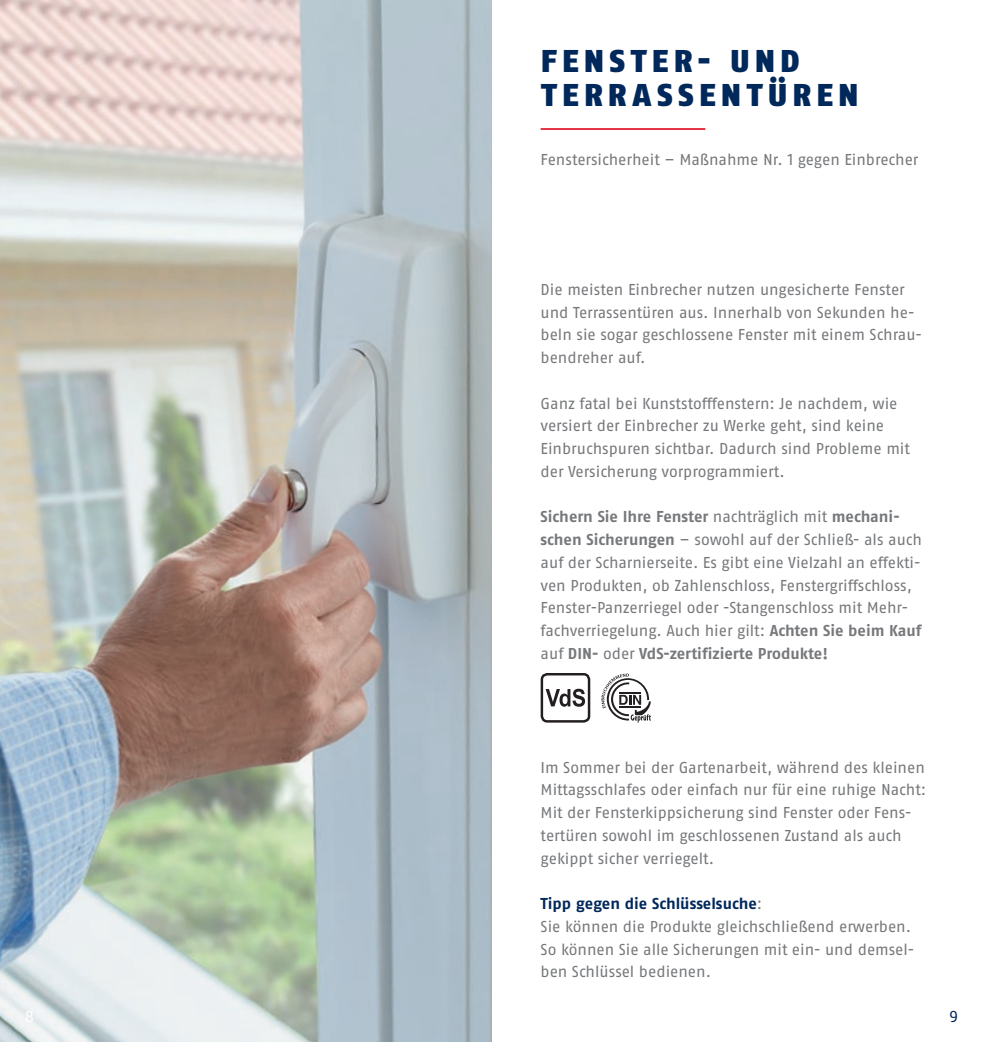
<style>
.page{position:relative;width:983px;height:1042px;background:#fff}
.page>*{position:absolute;margin:0;border:0;box-sizing:border-box;transform-origin:0 0}
.t1{font:900 31.5px/33.2px "ABUS Fago Pro";letter-spacing:.17em;color:#00285b}
.t2{font:15.75px/22.8px "ABUS Fago Pro";letter-spacing:-.005em;color:#76787b}
.t3{font:15.75px "ABUS Fago Pro";color:#fff}
.t4{font:15.75px "ABUS Fago Pro";color:#00285b}
.s1{font-weight:700}
.s2{font-weight:700;color:#00285b}
</style>
<div class="page">
<img style="left:0;top:0;width:491px;height:1042px">
<svg style="left:601px;top:673px;width:49px;height:49px"></svg>
<div style="left:540px;top:673px;width:50px;height:49px;border:2px solid #231f20;border-radius:5px"></div>
<svg style="left:545px;top:689px;width:40px;height:18px"></svg>
<hr style="left:540px;top:128px;width:165px;height:2px;background:#e2192b">
<h1 class="t1" style="left:540px;top:45px;width:319px">FENSTER- UND<br>TERRASSENTÜREN</h1>
<p class="t2" style="left:540px;top:148px;width:379px">Fenstersicherheit – Maßnahme Nr. 1 gegen Einbrecher</p>
<p class="t2" style="left:540px;top:278px;width:382px">Die meisten Einbrecher nutzen ungesicherte Fenster und Terrassentüren aus. Innerhalb von Sekunden he&shy;beln sie sogar geschlossene Fenster mit einem Schrau&shy;bendreher auf.</p>
<p class="t2" style="left:540px;top:392px;width:371px">Ganz fatal bei Kunststofffenstern: Je nachdem, wie versiert der Einbrecher zu Werke geht, sind keine Einbruchspuren sichtbar. Dadurch sind Probleme mit der Versicherung vorprogrammiert.</p>
<p class="t2" style="left:540px;top:505px;width:383px"><span class="s1">Sichern Sie Ihre Fenster</span> nachträglich mit <span class="s1">mechani&shy;schen Sicherungen</span> – sowohl auf der Schließ- als auch auf der Scharnierseite. Es gibt eine Vielzahl an effekti&shy;ven Produkten, ob Zahlenschloss, Fenstergriffschloss, Fenster-Panzerriegel oder -Stangenschloss mit Mehr&shy;fachverriegelung. Auch hier gilt: <span class="s1">Achten Sie beim Kauf </span>auf <span class="s1">DIN-</span> oder <span class="s1">VdS-zertifizierte Produkte!</span></p>
<p class="t2" style="left:540px;top:756px;width:387px">Im Sommer bei der Gartenarbeit, während des kleinen Mittagsschlafes oder einfach nur für eine ruhige Nacht:<br>Mit der Fensterkippsicherung sind Fenster oder Fens&shy;tertüren sowohl im geschlossenen Zustand als auch gekippt sicher verriegelt.</p>
<p class="t2" style="left:540px;top:892px;width:375px"><span class="s2">Tipp gegen die Schlüsselsuche</span>:<br>Sie können die Produkte gleichschließend erwerben.<br>So können Sie alle Sicherungen mit ein- und demsel&shy;ben Schlüssel bedienen.</p>
<p class="t3" style="left:25px;top:1007px;width:11px">8</p>
<p class="t4" style="left:948px;top:1007px;width:11px">9</p>
</div>
